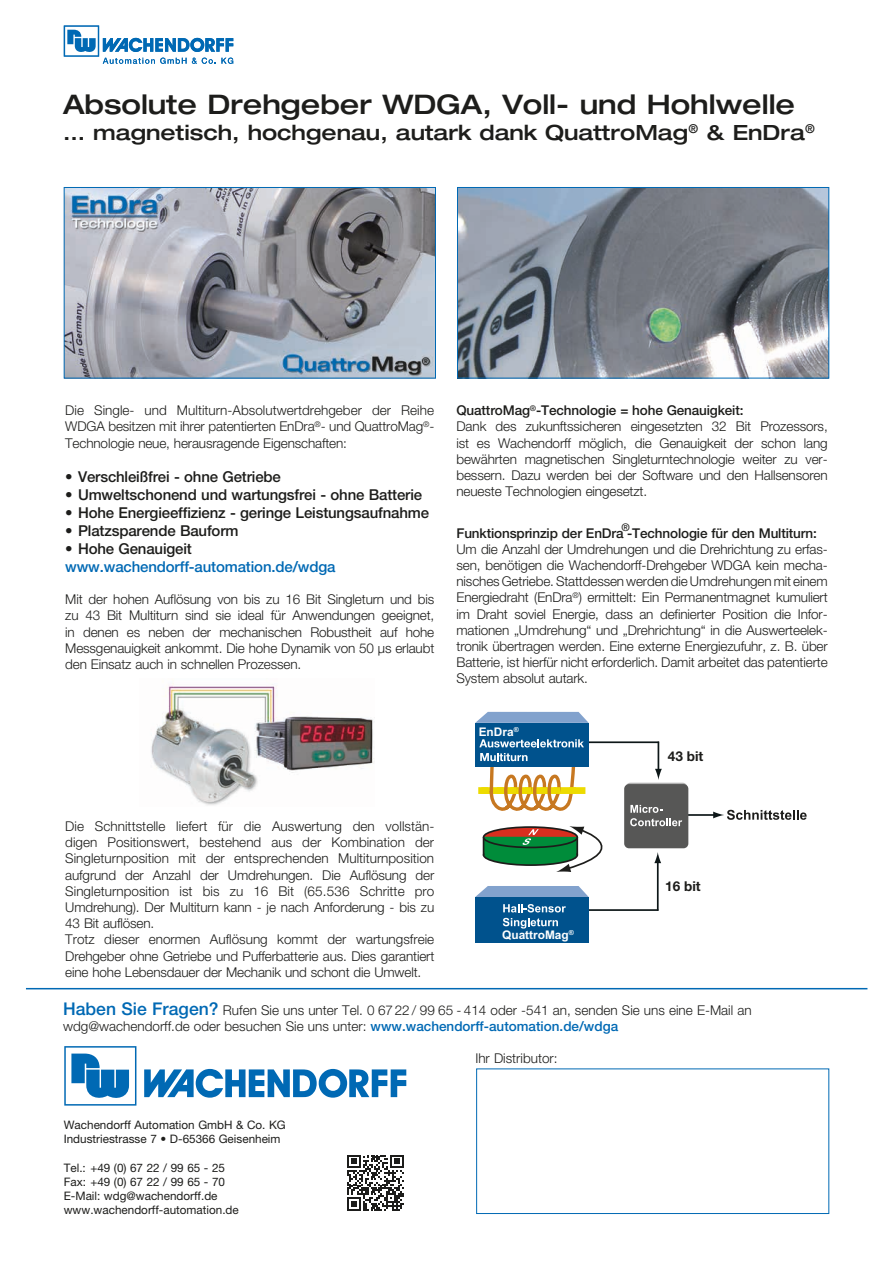
<style>
.page{position:relative;width:893px;height:1263px;background:#fff}
.page>*{position:absolute;margin:0;border:0;box-sizing:border-box;transform-origin:0 0}
.t1{font:500 expanded 27px "Helvetica Neue LT Pro";color:#1d1d1b}
.t2{font:500 expanded 21px "Helvetica Neue LT Pro";color:#1d1d1b}
.t3{font:500 15px "Helvetica Neue LT Pro";letter-spacing:-.01em;color:#1d1d1b}
.t4{font:500 15px "Helvetica Neue LT Pro";letter-spacing:-.01em;color:#0069b4}
.t5{font:700 13.65px "Helvetica Neue LT Pro";color:#1d1d1b}
.t6{font:300 13.5px/16.2px "Helvetica Neue LT Pro";letter-spacing:-.01em;color:#1d1d1b}
.t7{font:500 13.5px "Helvetica Neue LT Pro";letter-spacing:-.01em;color:#1d1d1b}
.t8{font:700 11.85px "Arial";color:#fff}
.t9{font:11.7px/14.1px "Helvetica Neue LT Pro";color:#1d1d1b}
.t10{font:500 10.5px "Helvetica Neue LT Pro";color:#1d1d1b}
.s1{font-weight:500}
.s2{font-weight:500;font-size:17.55px;color:#0069b4}
.s3{font-weight:500;color:#0069b4}
</style>
<div class="page">
<svg style="left:64px;top:26px;width:169px;height:38px"></svg>
<img style="left:459px;top:189px;width:368px;height:187px">
<div style="left:457px;top:187px;width:372px;height:191px;border:1px solid #0069b4"></div>
<img style="left:66px;top:189px;width:368px;height:187px">
<div style="left:64px;top:187px;width:372px;height:191px;border:1px solid #0069b4"></div>
<svg style="left:144px;top:1069px;width:262px;height:29px"></svg>
<svg style="left:64px;top:1046px;width:72px;height:59px"></svg>
<hr style="left:26px;top:988px;width:841px;height:1px;background:#0069b4">
<div style="left:476px;top:1068px;width:353px;height:146px;background:#fff;border:1px solid #0069b4"></div>
<img style="left:151px;top:683px;width:223px;height:122px">
<svg style="left:347px;top:1155px;width:56px;height:55px"></svg>
<hr style="left:573px;top:909px;width:85px;height:2px;background:#0d1718">
<hr style="left:687px;top:814px;width:28px;height:2px;background:#0d1718">
<div style="left:624px;top:784px;width:64px;height:64px;background:#575756;border-radius:5px"></div>
<svg style="left:475px;top:886px;width:114px;height:11px"></svg>
<div style="left:475px;top:897px;width:114px;height:46px;background:#00528d"></div>
<svg style="left:503px;top:904px;width:63px;height:8px"></svg>
<svg style="left:503px;top:918px;width:55px;height:10px"></svg>
<svg style="left:475px;top:712px;width:114px;height:11px"></svg>
<hr style="left:657px;top:861px;width:2px;height:50px;background:#0d1718">
<div style="left:475px;top:723px;width:114px;height:43px;background:#00528d"></div>
<svg style="left:479px;top:739px;width:203px;height:133px"></svg>
<svg style="left:713px;top:810px;width:94px;height:10px"></svg>
<h1 class="t1" style="left:63px;top:87px;width:734px">Absolute Drehgeber WDGA, Voll- und Hohlwelle</h1>
<h2 class="t2" style="left:63px;top:119px;width:753px">... magnetisch, hochgenau, autark dank QuattroMag<sup>®</sup> &amp; EnDra<sup>®</sup></h2>
<p class="t6" style="left:65px;top:402px;width:371px;text-align:justify">Die Single- und Multiturn-Absolutwertdrehgeber der Reihe WDGA besitzen mit ihrer patentierten EnDra<sup>®</sup>- und QuattroMag<sup>®</sup>- Technologie neue, herausragende Eigenschaften:</p>
<p class="t3" style="left:65px;top:467px;width:217px">• Verschleißfrei - ohne Getriebe</p>
<p class="t3" style="left:65px;top:485px;width:358px">• Umweltschonend und wartungsfrei - ohne Batterie</p>
<p class="t3" style="left:65px;top:503px;width:365px">• Hohe Energieeffizienz - geringe Leistungsaufnahme</p>
<p class="t3" style="left:65px;top:521px;width:175px">• Platzsparende Bauform</p>
<p class="t3" style="left:65px;top:539px;width:128px">• Hohe Genauigeit</p>
<p class="t4" style="left:65px;top:557px;width:272px">www.wachendorff-automation.de/wdga</p>
<p class="t6" style="left:65px;top:591px;width:371px;text-align:justify">Mit der hohen Auflösung von bis zu 16 Bit Singleturn und bis zu 43 Bit Multiturn sind sie ideal für Anwendungen geeignet, in denen es neben der mechanischen Robustheit auf hohe Messgenauigkeit ankommt. Die hohe Dynamik von 50 µs erlaubt den Einsatz auch in schnellen Prozessen.</p>
<p class="t6" style="left:456px;top:402px;width:373px"><span class="s1">QuattroMag</span><sup>®</sup><span class="s1">-Technologie = hohe Genauigkeit:<br></span>Dank des zukunftssicheren eingesetzten 32 Bit Prozessors, ist es Wachendorff möglich, die Genauigkeit der schon lang bewährten magnetischen Singleturntechnologie weiter zu ver&shy;bessern. Dazu werden bei der Software und den Hallsensoren neueste Technologien eingesetzt.</p>
<p class="t7" style="left:456px;top:525px;width:362px">Funktionsprinzip der EnDra -Technologie für den Multiturn:</p>
<p class="t10" style="left:621px;top:520px;width:10px">®</p>
<p class="t6" style="left:456px;top:540px;width:373px;text-align:justify">Um die Anzahl der Umdrehungen und die Drehrichtung zu erfas&shy;sen, benötigen die Wachendorff-Drehgeber WDGA kein mecha&shy;nisches Getriebe. Stattdessen werden die Umdrehungen mit einem Energiedraht (EnDra<sup>®</sup>) ermittelt: Ein Permanentmagnet kumuliert im Draht soviel Energie, dass an definierter Position die Infor&shy;mationen „Umdrehung“ und „Drehrichtung“ in die Auswerteelek&shy;tronik übertragen werden. Eine externe Energiezufuhr, z. B. über Batterie, ist hierfür nicht erforderlich. Damit arbeitet das patentierte System absolut autark.</p>
<p class="t8" style="left:479px;top:724px;width:42px">EnDra<sup>®</sup></p>
<p class="t5" style="left:668px;top:748px;width:37px">43 bit</p>
<p class="t6" style="left:65px;top:818px;width:371px">Die Schnittstelle liefert für die Auswertung den vollstän&shy;digen Positionswert, bestehend aus der Kombination der Singleturnposition mit der entsprechenden Multiturnposition aufgrund der Anzahl der Umdrehungen. Die Auflösung der Singleturnposition ist bis zu 16 Bit (65.536 Schritte pro Umdrehung). Der Multiturn kann - je nach Anforderung - bis zu 43 Bit auflösen.<br>Trotz dieser enormen Auflösung kommt der wartungsfreie Drehgeber ohne Getriebe und Pufferbatterie aus. Dies garantiert eine hohe Lebensdauer der Mechanik und schont die Umwelt.</p>
<p class="t8" style="left:502px;top:927px;width:73px">QuattroMag<sup>®</sup></p>
<p class="t5" style="left:665px;top:877px;width:37px">16 bit</p>
<p class="t6" style="left:63px;top:1001px;width:690px"><span class="s2">Haben Sie Fragen?</span> Rufen Sie uns unter Tel. 0 6722 / 99 65 - 414 oder -541 an, senden Sie uns eine E-Mail an wdg@wachendorff.de oder besuchen Sie uns unter: <span class="s3">www.wachendorff-automation.de/wdga</span></p>
<p class="t6" style="left:475px;top:1050px;width:84px">Ihr Distributor:</p>
<p class="t9" style="left:64px;top:1117px;width:224px">Wachendorff Automation GmbH &amp; Co. KG<br>Industriestrasse 7 • D-65366 Geisenheim</p>
<p class="t9" style="left:64px;top:1160px;width:177px">Tel.: +49 (0) 67 22 / 99 65 - 25<br>Fax: +49 (0) 67 22 / 99 65 - 70<br>E-Mail: wdg@wachendorff.de www.wachendorff-automation.de</p>
</div>
